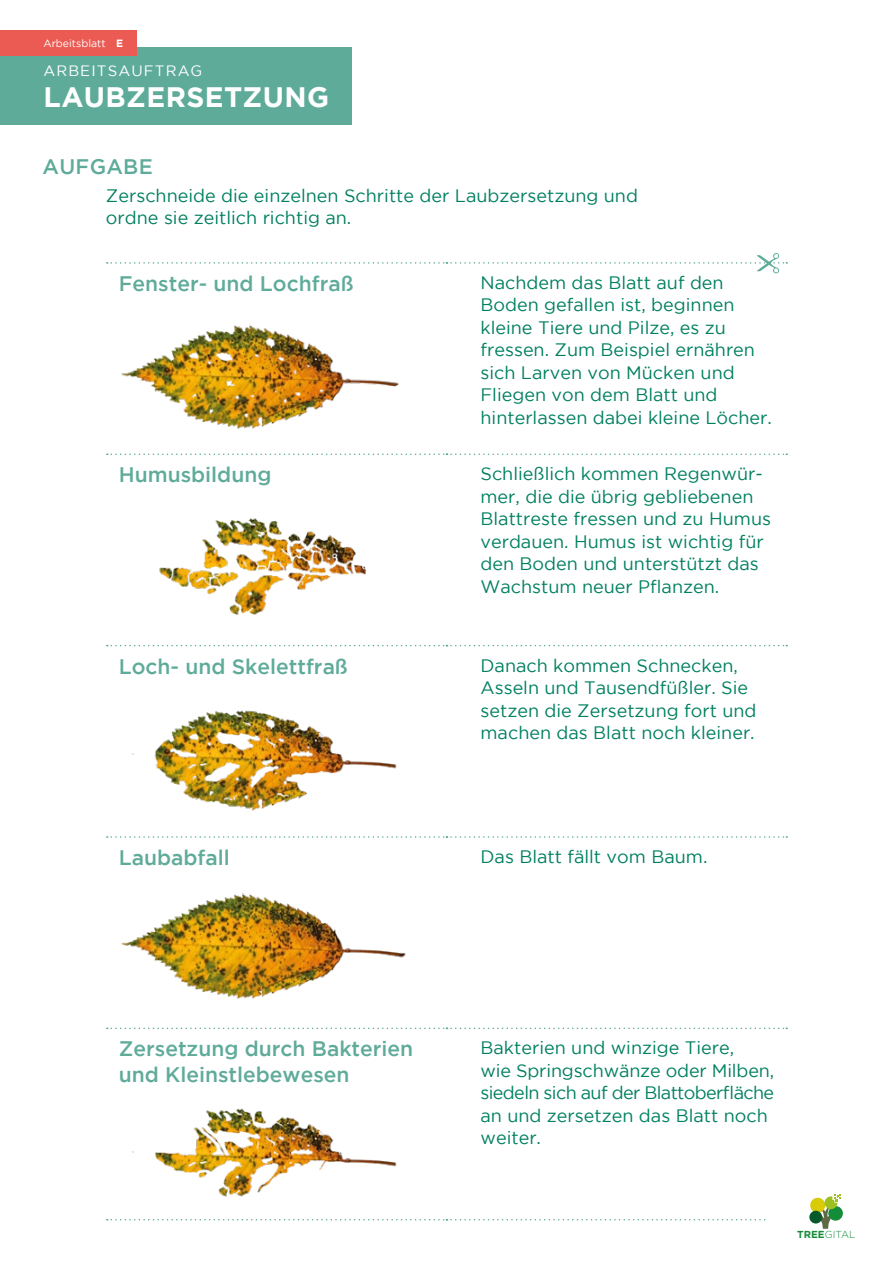
<style>
.page{position:relative;width:893px;height:1263px;background:#fff}
.page>*{position:absolute;margin:0;border:0;box-sizing:border-box;transform-origin:0 0}
.t1{font:700 28.05px "Gotham";letter-spacing:.015em;color:#fff}
.t2{font:500 21px/25.5px "Gotham";color:#5fab9a}
.t3{font:18px/22.5px "Gotham";color:#008060}
.t4{font:15px "Gotham";letter-spacing:.075em;color:#fff}
.t5{font:10.5px "Gotham";color:#fff}
.t6{font:300 10.2px "Gotham";color:#138d38}
.s1{font-weight:700}
</style>
<div class="page">
<svg style="left:107px;top:453px;width:680px;height:2px"></svg>
<svg style="left:107px;top:645px;width:680px;height:1px"></svg>
<svg style="left:107px;top:836px;width:680px;height:2px"></svg>
<svg style="left:107px;top:1027px;width:680px;height:2px"></svg>
<img style="left:121px;top:324px;width:278px;height:105px">
<img style="left:159px;top:518px;width:207px;height:97px">
<img style="left:131px;top:710px;width:266px;height:101px">
<img style="left:121px;top:893px;width:285px;height:106px">
<img style="left:131px;top:1108px;width:211px;height:47px">
<svg style="left:107px;top:1155px;width:736px;height:74px"></svg>
<svg style="left:107px;top:253px;width:680px;height:21px"></svg>
<div style="left:0;top:47px;width:351px;height:77px;background:#5fab9a"></div>
<div style="left:0;top:30px;width:136px;height:25px;background:#eb5b54"></div>
<p class="t5" style="left:43px;top:37px;width:81px">Arbeitsblatt <span class="s1">E</span></p>
<p class="t4" style="left:43px;top:63px;width:160px">ARBEITSAUFTRAG</p>
<h1 class="t1" style="left:44px;top:81px;width:287px">LAUBZERSETZUNG</h1>
<p class="t2" style="left:43px;top:153px;width:112px">AUFGABE</p>
<p class="t3" style="left:106px;top:184px;width:534px">Zerschneide die einzelnen Schritte der Laubzersetzung und ordne sie zeitlich richtig an.</p>
<p class="t2" style="left:119px;top:270px;width:236px">Fenster- und Lochfraß</p>
<p class="t3" style="left:480px;top:271px;width:293px">Nachdem das Blatt auf den<br>Boden gefallen ist, beginnen kleine Tiere und Pilze, es zu fressen. Zum Beispiel ernähren sich Larven von Mücken und<br>Fliegen von dem Blatt und hinterlassen dabei kleine Löcher.</p>
<p class="t2" style="left:119px;top:462px;width:154px">Humusbildung</p>
<p class="t3" style="left:480px;top:462px;width:292px">Schließlich kommen Regenwür&shy;mer, die die übrig gebliebenen<br>Blattreste fressen und zu Humus verdauen. Humus ist wichtig für den Boden und unterstützt das<br>Wachstum neuer Pflanzen.</p>
<p class="t2" style="left:119px;top:653px;width:231px">Loch- und Skelettfraß</p>
<p class="t3" style="left:480px;top:654px;width:277px">Danach kommen Schnecken,<br>Asseln und Tausendfüßler. Sie setzen die Zersetzung fort und machen das Blatt noch kleiner.</p>
<p class="t2" style="left:119px;top:844px;width:113px">Laubabfall</p>
<p class="t3" style="left:480px;top:845px;width:228px">Das Blatt fällt vom Baum.</p>
<p class="t2" style="left:119px;top:1036px;width:296px">Zersetzung durch Bakterien und Kleinstlebewesen</p>
<p class="t3" style="left:480px;top:1036px;width:295px">Bakterien und winzige Tiere,<br>wie Springschwänze oder Milben, siedeln sich auf der Blattoberfläche an und zersetzen das Blatt noch weiter.</p>
<p class="t6" style="left:797px;top:1227px;width:60px"><span class="s1">TREE</span>GITAL</p>
</div>
